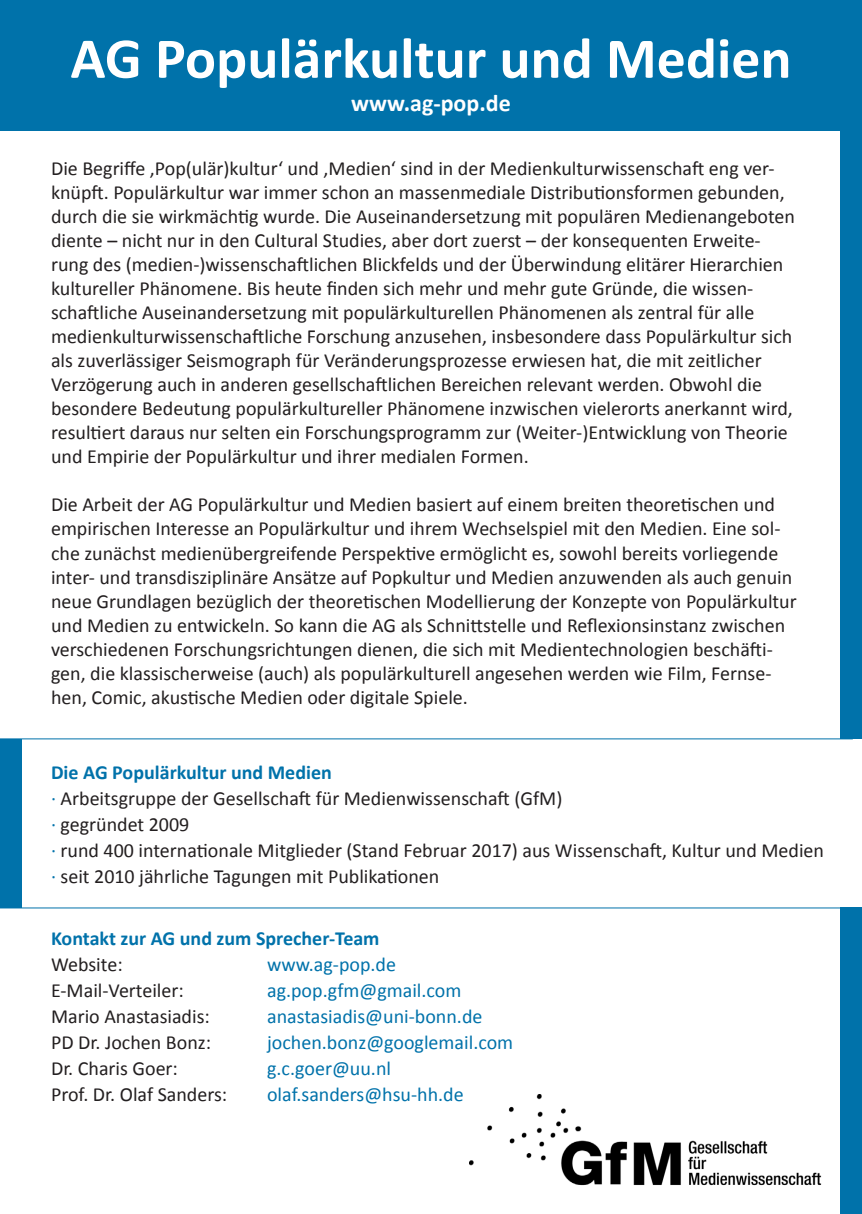
<style>
.page{position:relative;width:862px;height:1214px;background:#fff}
.page>*{position:absolute;margin:0;border:0;box-sizing:border-box;transform-origin:0 0}
.t1{font:700 58px "Calibri";color:#fff}
.t2{font:700 24px "Calibri";color:#fff}
.t3{font:20px/24px "Calibri";color:#231f20}
.t4{font:20px "Calibri";color:#0072aa}
.t5{font:700 20px "Calibri";color:#0072aa}
.s1{color:#0072aa}
</style>
<div class="page">
<div style="left:840px;top:907px;width:22px;height:306px;background:#0072aa"></div>
<div style="left:0;top:739px;width:21px;height:169px;background:#0072aa"></div>
<hr style="left:0;top:738px;width:853px;height:1px;background:#0072aa">
<hr style="left:0;top:907px;width:853px;height:1px;background:#0072aa">
<div style="left:0;top:0;width:862px;height:130px;background:#0072aa"></div>
<div style="left:840px;top:115px;width:22px;height:623px;background:#0072aa"></div>
<img style="left:470px;top:1094px;width:352px;height:92px">
<p class="t1" style="left:70px;top:21px;width:722px">AG Populärkultur und Medien</p>
<p class="t2" style="left:351px;top:88px;width:161px">www.ag-pop.de</p>
<p class="t3" style="left:51px;top:157px;width:745px">Die Begriffe ,Pop(ulär)kultur‘ und ,Medien‘ sind in der Medienkulturwissenschaft eng ver&shy;knüpft. Populärkultur war immer schon an massenmediale Distributionsformen gebunden, durch die sie wirkmächtig wurde. Die Auseinandersetzung mit populären Medienangeboten diente – nicht nur in den Cultural Studies, aber dort zuerst – der konsequenten Erweite&shy;rung des (medien-)wissenschaftlichen Blickfelds und der Überwindung elitärer Hierarchien kultureller Phänomene. Bis heute finden sich mehr und mehr gute Gründe, die wissen&shy;schaftliche Auseinandersetzung mit populärkulturellen Phänomenen als zentral für alle medienkulturwissenschaftliche Forschung anzusehen, insbesondere dass Populärkultur sich als zuverlässiger Seismograph für Veränderungsprozesse erwiesen hat, die mit zeitlicher Verzögerung auch in anderen gesellschaftlichen Bereichen relevant werden. Obwohl die besondere Bedeutung populärkultureller Phänomene inzwischen vielerorts anerkannt wird, resultiert daraus nur selten ein Forschungsprogramm zur (Weiter-)Entwicklung von Theorie und Empirie der Populärkultur und ihrer medialen Formen.</p>
<p class="t3" style="left:51px;top:493px;width:747px">Die Arbeit der AG Populärkultur und Medien basiert auf einem breiten theoretischen und empirischen Interesse an Populärkultur und ihrem Wechselspiel mit den Medien. Eine sol&shy;che zunächst medienübergreifende Perspektive ermöglicht es, sowohl bereits vorliegende inter- und transdisziplinäre Ansätze auf Popkultur und Medien anzuwenden als auch genuin neue Grundlagen bezüglich der theoretischen Modellierung der Konzepte von Populärkultur und Medien zu entwickeln. So kann die AG als Schnittstelle und Reflexionsinstanz zwischen verschiedenen Forschungsrichtungen dienen, die sich mit Medientechnologien beschäfti&shy;gen, die klassischerweise (auch) als populärkulturell angesehen werden wie Film, Fernse&shy;hen, Comic, akustische Medien oder digitale Spiele.</p>
<p class="t5" style="left:51px;top:760px;width:282px">Die AG Populärkultur und Medien</p>
<p class="t3" style="left:51px;top:786px;width:513px"><span class="s1">·</span> Arbeitsgruppe der Gesellschaft für Medienwissenschaft (GfM)</p>
<p class="t3" style="left:51px;top:812px;width:140px"><span class="s1">·</span> gegründet 2009</p>
<p class="t3" style="left:51px;top:838px;width:774px"><span class="s1">·</span> rund 400 internationale Mitglieder (Stand Februar 2017) aus Wissenschaft, Kultur und Medien</p>
<p class="t3" style="left:51px;top:864px;width:390px"><span class="s1">·</span> seit 2010 jährliche Tagungen mit Publikationen</p>
<p class="t5" style="left:51px;top:925px;width:330px">Kontakt zur AG und zum Sprecher-Team</p>
<p class="t3" style="left:51px;top:952px;width:73px">Website:</p>
<p class="t4" style="left:267px;top:951px;width:130px">www.ag-pop.de</p>
<p class="t3" style="left:51px;top:978px;width:134px">E-Mail-Verteiler:</p>
<p class="t4" style="left:267px;top:977px;width:196px">ag.pop.gfm@gmail.com</p>
<p class="t3" style="left:51px;top:1004px;width:160px">Mario Anastasiadis:</p>
<p class="t4" style="left:267px;top:1003px;width:217px">anastasiadis@uni-bonn.de</p>
<p class="t3" style="left:51px;top:1030px;width:162px">PD Dr. Jochen Bonz:</p>
<p class="t4" style="left:267px;top:1029px;width:248px">jochen.bonz@googlemail.com</p>
<p class="t3" style="left:51px;top:1056px;width:128px">Dr. Charis Goer:</p>
<p class="t4" style="left:267px;top:1055px;width:125px">g.c.goer@uu.nl</p>
<p class="t3" style="left:51px;top:1082px;width:178px">Prof. Dr. Olaf Sanders:</p>
<p class="t4" style="left:267px;top:1081px;width:198px">olaf.sanders@hsu-hh.de</p>
</div>
